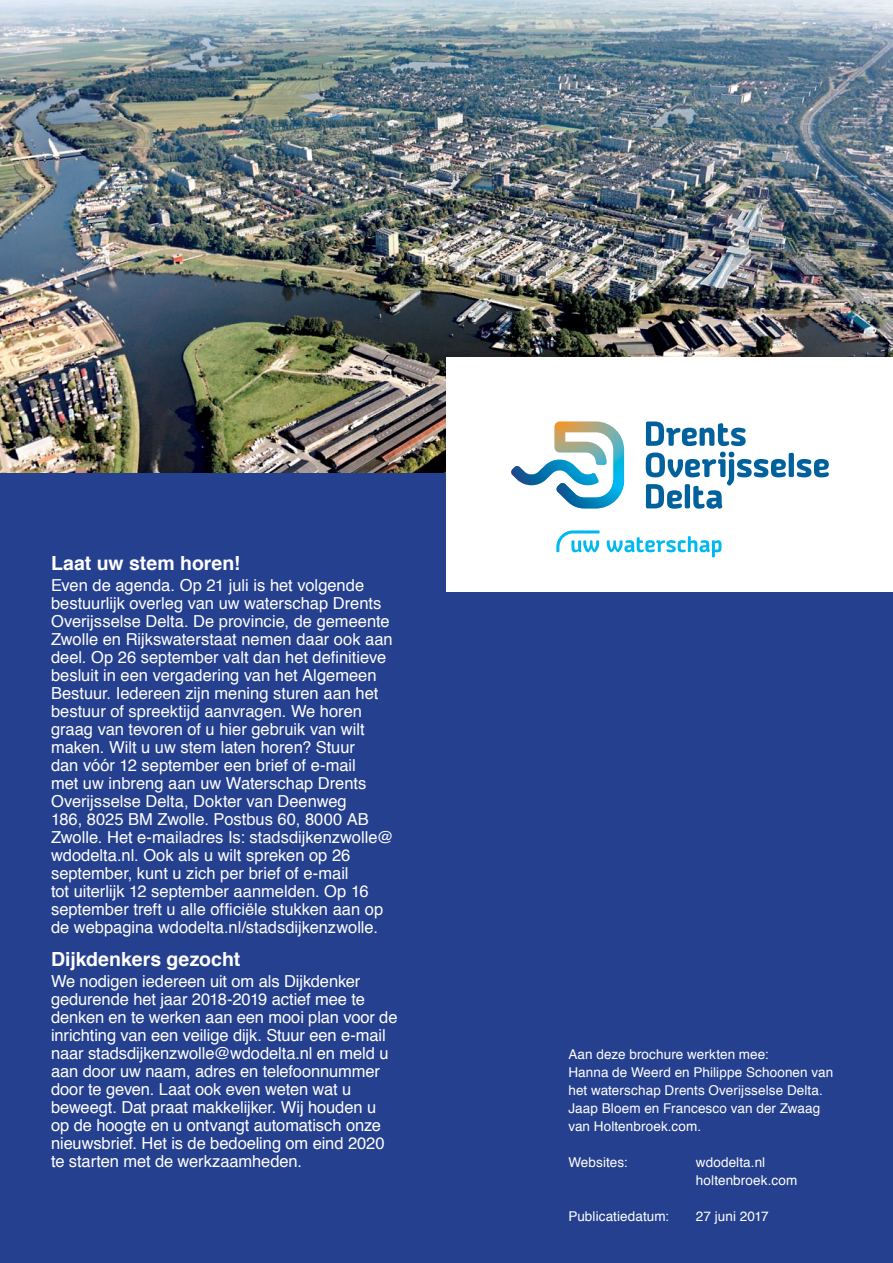
<style>
.page{position:relative;width:893px;height:1263px;background:#25408f}
.page>*{position:absolute;margin:0;border:0;box-sizing:border-box;transform-origin:0 0}
.t1{font:700 19.5px "Helvetica";color:#fff}
.t2{font:16.5px/18px "Helvetica";letter-spacing:-.005em;color:#fff}
.t3{font:13.5px/18px "Helvetica";letter-spacing:.01em;color:#fff}
</style>
<div class="page">
<img style="left:0;top:0;width:893px;height:472px">
<div style="left:446px;top:357px;width:447px;height:234px;background:#fff"></div>
<svg style="left:646px;top:421px;width:100px;height:25px"></svg>
<div style="left:789px;top:453px;width:5px;height:24px;background:#01619c;border-radius:2px"></div>
<svg style="left:797px;top:459px;width:32px;height:18px"></svg>
<svg style="left:646px;top:452px;width:140px;height:57px"></svg>
<svg style="left:511px;top:421px;width:113px;height:87px"></svg>
<svg style="left:607px;top:536px;width:114px;height:21px"></svg>
<svg style="left:556px;top:530px;width:44px;height:22px"></svg>
<p class="t1" style="left:51px;top:547px;width:191px">Laat uw stem horen!</p>
<p class="t2" style="left:51px;top:577px;width:344px">Even de agenda. Op 21 juli is het volgende bestuurlijk overleg van uw waterschap Drents Overijsselse Delta. De provincie, de gemeente Zwolle en Rijkswaterstaat nemen daar ook aan deel. Op 26 september valt dan het definitieve besluit in een vergadering van het Algemeen Bestuur. Iedereen zijn mening sturen aan het bestuur of spreektijd aanvragen. We horen graag van tevoren of u hier gebruik van wilt maken. Wilt u uw stem laten horen? Stuur<br>dan vóór 12 september een brief of e-mail<br>met uw inbreng aan uw Waterschap Drents Overijsselse Delta, Dokter van Deenweg<br>186, 8025 BM Zwolle. Postbus 60, 8000 AB Zwolle. Het e-mailadres Is: stadsdijkenzwolle@ wdodelta.nl. Ook als u wilt spreken op 26 september, kunt u zich per brief of e-mail<br>tot uiterlijk 12 september aanmelden. Op 16 september treft u alle officiële stukken aan op de webpagina wdodelta.nl/stadsdijkenzwolle.</p>
<p class="t1" style="left:51px;top:943px;width:191px">Dijkdenkers gezocht</p>
<p class="t2" style="left:51px;top:973px;width:348px">We nodigen iedereen uit om als Dijkdenker gedurende het jaar 2018-2019 actief mee te denken en te werken aan een mooi plan voor de inrichting van een veilige dijk. Stuur een e-mail naar stadsdijkenzwolle@wdodelta.nl en meld u aan door uw naam, adres en telefoonnummer door te geven. Laat ook even weten wat u beweegt. Dat praat makkelijker. Wij houden u op de hoogte en u ontvangt automatisch onze nieuwsbrief. Het is de bedoeling om eind 2020 te starten met de werkzaamheden.</p>
<p class="t3" style="left:568px;top:1046px;width:266px">Aan deze brochure werkten mee:<br>Hanna de Weerd en Philippe Schoonen van het waterschap Drents Overijsselse Delta.<br>Jaap Bloem en Francesco van der Zwaag van Holtenbroek.com.</p>
<p class="t3" style="left:568px;top:1154px;width:61px">Websites:</p>
<p class="t3" style="left:696px;top:1154px;width:103px">wdodelta.nl holtenbroek.com</p>
<p class="t3" style="left:568px;top:1208px;width:102px">Publicatiedatum:</p>
<p class="t3" style="left:696px;top:1208px;width:74px">27 juni 2017</p>
</div>
